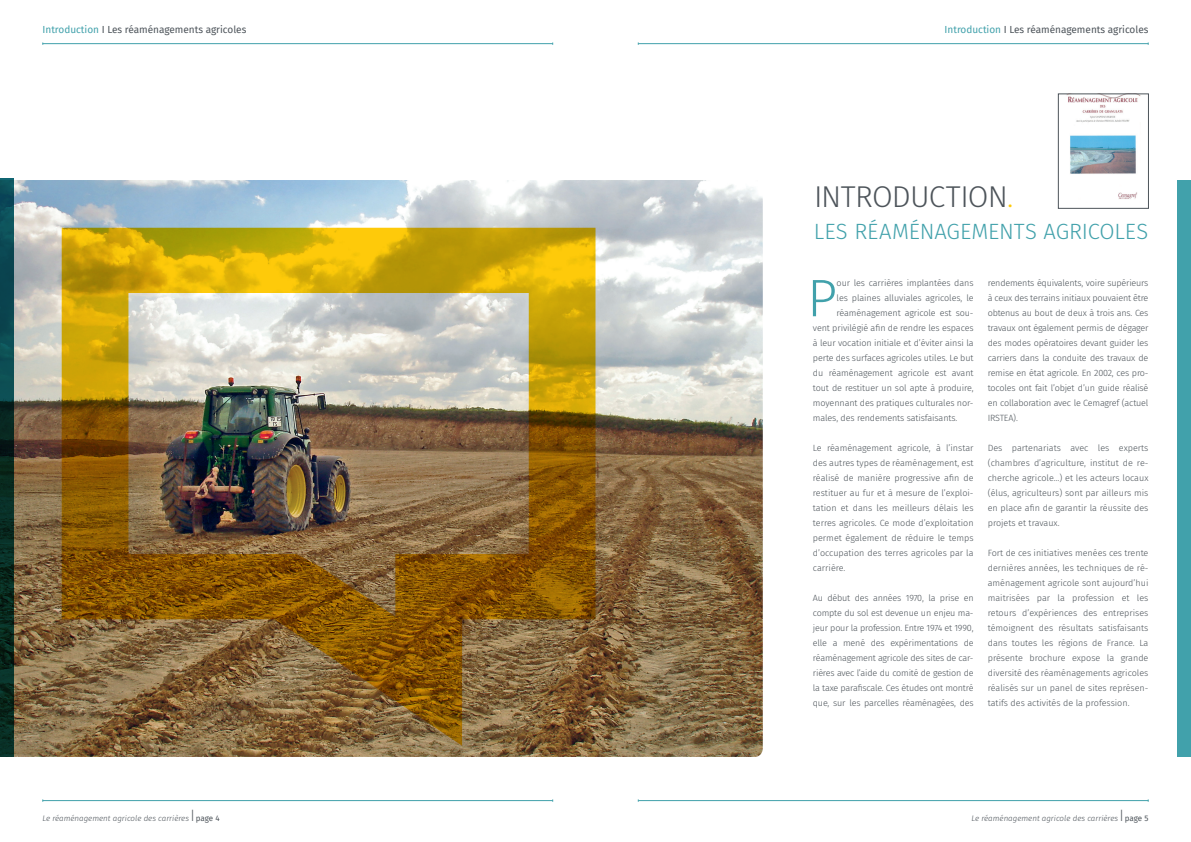
<style>
.page{position:relative;width:1191px;height:842px;background:#fff}
.page>*{position:absolute;margin:0;border:0;box-sizing:border-box;transform-origin:0 0}
.Text{font:300 52.8px "Fira Sans";color:#41a1ab}
.T3{font:300 30px "Fira Sans";letter-spacing:-.03em;color:#4d545a}
.T3-2{font:300 22px "Fira Sans";letter-spacing:-.005em;color:#41a1ab}
.t1{font:10px "Fira Sans";color:#4d545a}
.Text-2{font:300 9px/15px "Fira Sans";letter-spacing:-.01em;color:#4d545a;text-align:justify}
.t2{font:italic 300 8px "Fira Sans";color:#4d545a}
.s1{color:#41a1ab}
.s2{color:#feca0a}
.s3{font-weight:400;font-style:normal;font-size:16px}
.s4{font-weight:400;font-style:normal}
</style>
<div class="page">
<hr style="left:638px;top:800px;width:510px;height:1px;background:#41a1ab">
<hr style="left:43px;top:800px;width:510px;height:1px;background:#41a1ab">
<hr style="left:638px;top:43px;width:510px;height:1px;background:#41a1ab">
<hr style="left:43px;top:43px;width:510px;height:1px;background:#41a1ab">
<div style="left:1176px;top:180px;width:15px;height:577px;background:#41a1ab"></div>
<img style="left:14px;top:180px;width:749px;height:577px">
<svg style="left:0;top:179px;width:14px;height:578px;background:#093533"></svg>
<img style="left:62px;top:228px;width:533px;height:518px">
<img style="left:1068px;top:96px;width:70px;height:103px">
<p class="t1" style="left:43px;top:22px;width:205px"><span class="s1">Introduction</span> I Les réaménagements agricoles</p>
<p class="t1" style="left:944px;top:22px;width:205px"><span class="s1">Introduction</span> I Les réaménagements agricoles</p>
<p class="T3" style="left:814px;top:175px;width:201px">INTRODUCTION<span class="s2">.</span></p>
<p class="T3-2" style="left:814px;top:215px;width:336px">LES RÉAMÉNAGEMENTS AGRICOLES</p>
<p class="Text" style="left:807px;top:260px;width:32px">P</p>
<p class="Text-2" style="left:836px;top:276px;width:138px">our les carrières implantées dans</p>
<p class="Text-2" style="left:836px;top:291px;width:138px">les plaines alluviales agricoles, le</p>
<p class="Text-2" style="left:836px;top:306px;width:138px">réaménagement agricole est sou-</p>
<p class="Text-2" style="left:813px;top:321px;width:162px">vent privilégié afin de rendre les espaces</p>
<p class="Text-2" style="left:813px;top:336px;width:162px">à leur vocation initiale et d’éviter ainsi la</p>
<p class="Text-2" style="left:813px;top:351px;width:162px">perte des surfaces agricoles utiles. Le but</p>
<p class="Text-2" style="left:813px;top:366px;width:162px">du réaménagement agricole est avant</p>
<p class="Text-2" style="left:813px;top:381px;width:162px">tout de restituer un sol apte à produire,</p>
<p class="Text-2" style="left:813px;top:396px;width:162px">moyennant des pratiques culturales nor-</p>
<p class="Text-2" style="left:813px;top:411px;width:146px">males, des rendements satisfaisants.</p>
<p class="Text-2" style="left:813px;top:441px;width:162px">Le réaménagement agricole, à l’instar des autres types de réaménagement, est réalisé de manière progressive afin de restituer au fur et à mesure de l’exploi&shy;tation et dans les meilleurs délais les terres agricoles. Ce mode d’exploitation permet également de réduire le temps d’occupation des terres agricoles par la carrière.</p>
<p class="Text-2" style="left:813px;top:591px;width:162px">Au début des années 1970, la prise en compte du sol est devenue un enjeu ma&shy;jeur pour la profession. Entre 1974 et 1990, elle a mené des expérimentations de réaménagement agricole des sites de car&shy;rières avec l’aide du comité de gestion de la taxe parafiscale. Ces études ont montré que, sur les parcelles réaménagées, des</p>
<p class="Text-2" style="left:987px;top:276px;width:162px">rendements équivalents, voire supérieurs à ceux des terrains initiaux pouvaient être obtenus au bout de deux à trois ans. Ces travaux ont également permis de dégager des modes opératoires devant guider les carriers dans la conduite des travaux de remise en état agricole. En 2002, ces pro&shy;tocoles ont fait l’objet d’un guide réalisé en collaboration avec le Cemagref (actuel IRSTEA).</p>
<p class="Text-2" style="left:987px;top:441px;width:162px">Des partenariats avec les experts (chambres d’agriculture, institut de re&shy;cherche agricole…) et les acteurs locaux (élus, agriculteurs) sont par ailleurs mis en place afin de garantir la réussite des projets et travaux.</p>
<p class="Text-2" style="left:987px;top:546px;width:162px">Fort de ces initiatives menées ces trente dernières années, les techniques de ré&shy;aménagement agricole sont aujourd’hui maitrisées par la profession et les retours d’expériences des entreprises témoignent des résultats satisfaisants dans toutes les régions de France. La présente brochure expose la grande diversité des réaménagements agricoles réalisés sur un panel de sites représen&shy;tatifs des activités de la profession.</p>
<p class="t2" style="left:43px;top:812px;width:179px">Le réaménagement agricole des carrières <span class="s3">I</span> <span class="s4">page 4</span></p>
<p class="t2" style="left:971px;top:813px;width:178px">Le réaménagement agricole des carrières <span class="s3">I</span> <span class="s4">page 5</span></p>
</div>
